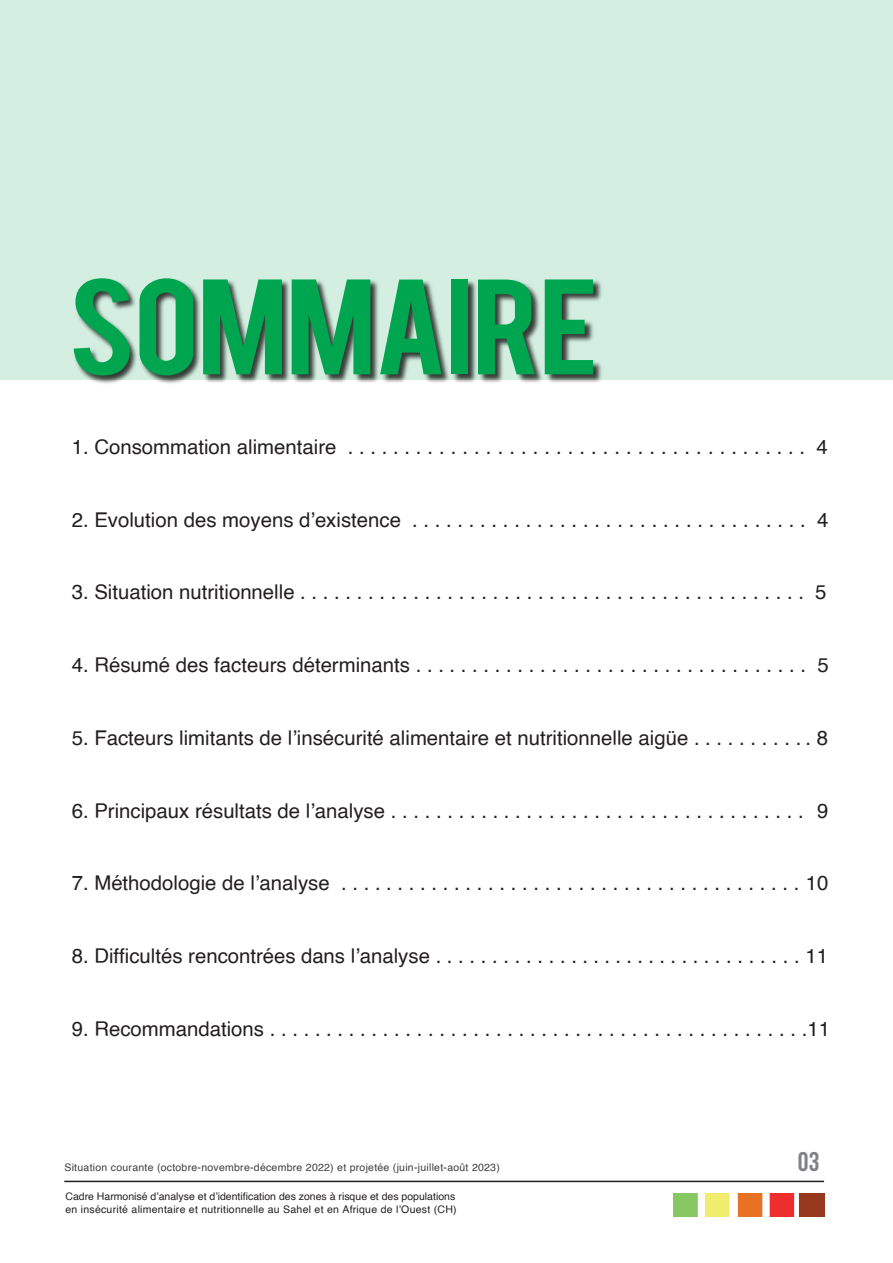
<style>
.page{position:relative;width:893px;height:1263px;background:#fff}
.page>*{position:absolute;margin:0;border:0;box-sizing:border-box;transform-origin:0 0}
.t1{font:106.5px "Bebas";letter-spacing:-.015em;color:#00a54f;scale:1.19 1}
.t2{font:27px "Bebas Neue";color:#808285}
.t3{font:20.4px "Helvetica";color:#231f20}
.t4{font:10.5px/12.6px "Helvetica";color:#231f20}
.t5{font:10.5px "Helvetica";letter-spacing:.025em;color:#3e3e3f}
</style>
<div class="page">
<div style="left:0;top:0;width:893px;height:380px;background:#d4efe1"></div>
<img style="left:75px;top:279px;width:527px;height:105px">
<hr style="left:64px;top:1181px;width:760px;height:1px;background:#231f20">
<img style="left:673px;top:1193px;width:151px;height:24px">
<h1 class="t1" style="left:68px;top:249px;width:448px">SOMMAIRE</h1>
<p class="t3" style="left:72px;top:431px;width:757px">1. Consommation alimentaire . . . . . . . . . . . . . . . . . . . . . . . . . . . . . . . . . . . . . . . . 4</p>
<p class="t3" style="left:72px;top:504px;width:758px">2. Evolution des moyens d’existence . . . . . . . . . . . . . . . . . . . . . . . . . . . . . . . . . . . 4</p>
<p class="t3" style="left:72px;top:576px;width:756px">3. Situation nutritionnelle . . . . . . . . . . . . . . . . . . . . . . . . . . . . . . . . . . . . . . . . . . . . . 5</p>
<p class="t3" style="left:72px;top:649px;width:759px">4. Résumé des facteurs déterminants . . . . . . . . . . . . . . . . . . . . . . . . . . . . . . . . . . . 5</p>
<p class="t3" style="left:72px;top:722px;width:758px">5. Facteurs limitants de l’insécurité alimentaire et nutritionnelle aigüe . . . . . . . . . . . 8</p>
<p class="t3" style="left:72px;top:795px;width:758px">6. Principaux résultats de l’analyse . . . . . . . . . . . . . . . . . . . . . . . . . . . . . . . . . . . . . 9</p>
<p class="t3" style="left:72px;top:867px;width:758px">7. Méthodologie de l’analyse . . . . . . . . . . . . . . . . . . . . . . . . . . . . . . . . . . . . . . . . . 10</p>
<p class="t3" style="left:72px;top:940px;width:758px">8. Difficultés rencontrées dans l’analyse . . . . . . . . . . . . . . . . . . . . . . . . . . . . . . . . . 11</p>
<p class="t3" style="left:72px;top:1013px;width:760px">9. Recommandations . . . . . . . . . . . . . . . . . . . . . . . . . . . . . . . . . . . . . . . . . . . . . . . .11</p>
<p class="t5" style="left:64px;top:1159px;width:437px">Situation courante (octobre-novembre-décembre 2022) et projetée (juin-juillet-août 2023)</p>
<h2 class="t2" style="left:798px;top:1147px;width:23px">03</h2>
<p class="t4" style="left:65px;top:1191px;width:393px">Cadre Harmonisé d’analyse et d’identification des zones à risque et des populations en insécurité alimentaire et nutritionnelle au Sahel et en Afrique de l’Ouest (CH)</p>
</div>
